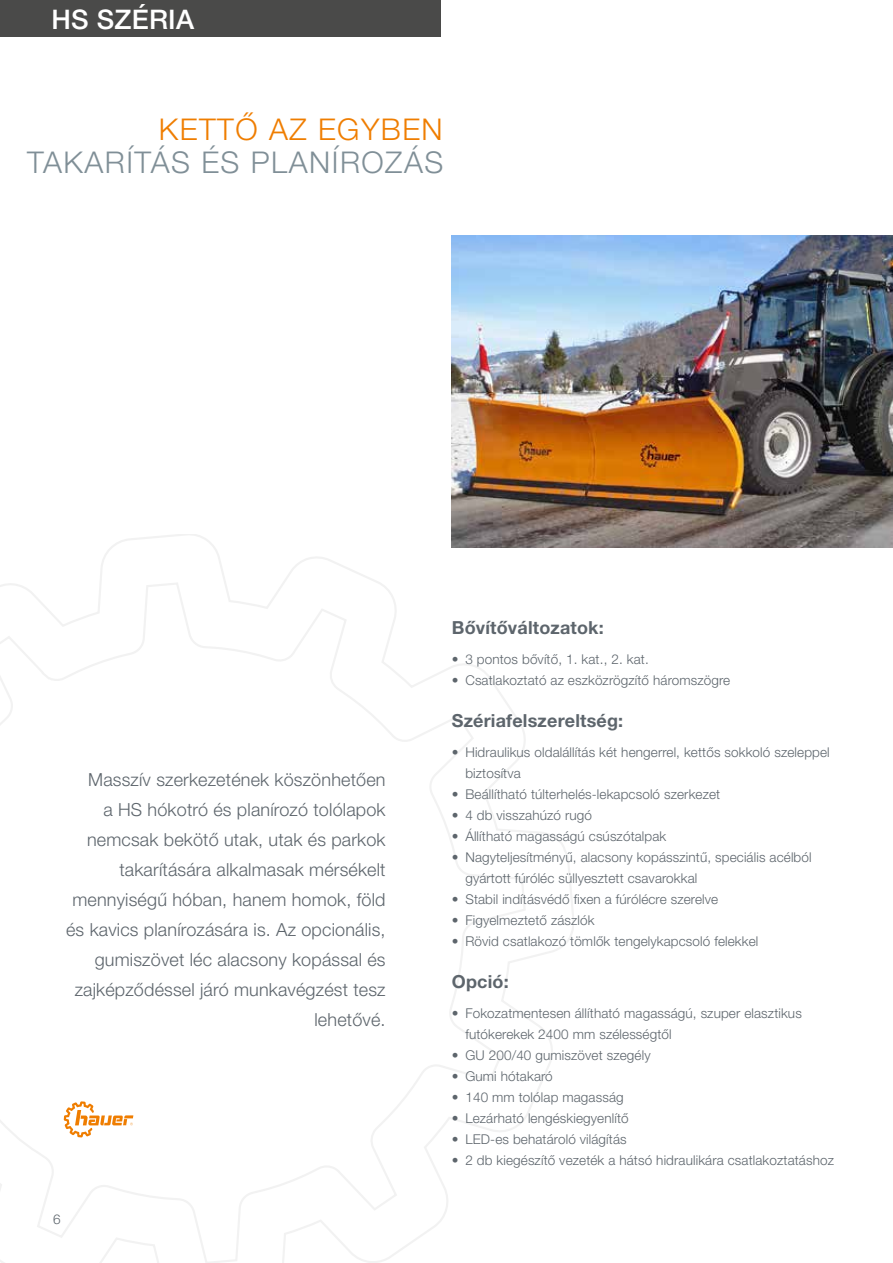
<style>
.page{position:relative;width:893px;height:1263px;background:#fff}
.page>*{position:absolute;margin:0;border:0;box-sizing:border-box;transform-origin:0 0}
.t1{font:300 30px "Helvetica Neue LT Pro";letter-spacing:.05em;color:#808f97}
.t2{font:300 30px "Helvetica Neue LT Pro";letter-spacing:.05em;color:#ef7d00}
.t3{font:500 27px "Helvetica Neue LT Pro";letter-spacing:.01em;color:#fff}
.t4{font:300 18px/30px "Helvetica Neue LT Pro";letter-spacing:.01em;color:#5d656c;text-align:right}
.t5{font:700 18px "Helvetica Neue LT Pro";letter-spacing:.01em;color:#5d656c}
.t6{font:300 13.5px/21px "Helvetica Neue LT Pro";letter-spacing:.01em;color:#5d656c}
</style>
<div class="page">
<svg style="left:0;top:534px;width:573px;height:729px"></svg>
<div style="left:0;top:0;width:441px;height:36px;background:#4a4a49"></div>
<svg style="left:64px;top:1101px;width:69px;height:36px"></svg>
<img style="left:452px;top:236px;width:441px;height:311px">
<h2 class="t3" style="left:51px;top:3px;width:144px">HS SZÉRIA</h2>
<h1 class="t2" style="left:159px;top:111px;width:285px">KETTŐ AZ EGYBEN</h1>
<h1 class="t1" style="left:27px;top:144px;width:418px">TAKARÍTÁS ÉS PLANÍROZÁS</h1>
<p class="t4" style="left:66px;top:764px;width:321px">Masszív szerkezetének köszönhetően<br>a HS hókotró és planírozó tolólapok nemcsak bekötő utak, utak és parkok takarítására alkalmasak mérsékelt mennyiségű hóban, hanem homok, föld és kavics planírozására is. Az opcionális, gumiszövet léc alacsony kopással és zajképződéssel járó munkavégzést tesz lehetővé.</p>
<p class="t6" style="left:53px;top:1208px;width:9px">6</p>
<h3 class="t5" style="left:452px;top:616px;width:153px">Bővítőváltozatok:</h3>
<p class="t6" style="left:452px;top:648px;width:198px">• 3 pontos bővítő, 1. kat., 2. kat.</p>
<p class="t6" style="left:452px;top:669px;width:280px">• Csatlakoztató az eszközrögzítő háromszögre</p>
<h3 class="t5" style="left:452px;top:709px;width:173px">Szériafelszereltség:</h3>
<p class="t6" style="left:465px;top:741px;width:366px;text-indent:-14px">• Hidraulikus oldalállítás két hengerrel, kettős sokkoló szeleppel biztosítva</p>
<p class="t6" style="left:452px;top:783px;width:270px">• Beállítható túlterhelés-lekapcsoló szerkezet</p>
<p class="t6" style="left:452px;top:804px;width:142px">• 4 db visszahúzó rugó</p>
<p class="t6" style="left:452px;top:825px;width:216px">• Állítható magasságú csúszótalpak</p>
<p class="t6" style="left:465px;top:846px;width:348px;text-indent:-14px">• Nagyteljesítményű, alacsony kopásszintű, speciális acélból gyártott fúróléc süllyesztett csavarokkal</p>
<p class="t6" style="left:452px;top:888px;width:268px">• Stabil indításvédő fixen a fúrólécre szerelve</p>
<p class="t6" style="left:452px;top:909px;width:144px">• Figyelmeztető zászlók</p>
<p class="t6" style="left:452px;top:930px;width:308px">• Rövid csatlakozó tömlők tengelykapcsoló felekkel</p>
<h3 class="t5" style="left:452px;top:970px;width:58px">Opció:</h3>
<p class="t6" style="left:465px;top:1002px;width:338px;text-indent:-14px">• Fokozatmentesen állítható magasságú, szuper elasztikus futókerekek 2400 mm szélességtől</p>
<p class="t6" style="left:452px;top:1044px;width:200px">• GU 200/40 gumiszövet szegély</p>
<p class="t6" style="left:452px;top:1065px;width:102px">• Gumi hótakaró</p>
<p class="t6" style="left:452px;top:1086px;width:173px">• 140 mm tolólap magasság</p>
<p class="t6" style="left:452px;top:1107px;width:178px">• Lezárható lengéskiegyenlítő</p>
<p class="t6" style="left:452px;top:1128px;width:176px">• LED-es behatároló világítás</p>
<p class="t6" style="left:452px;top:1149px;width:384px">• 2 db kiegészítő vezeték a hátsó hidraulikára csatlakoztatáshoz</p>
</div>
